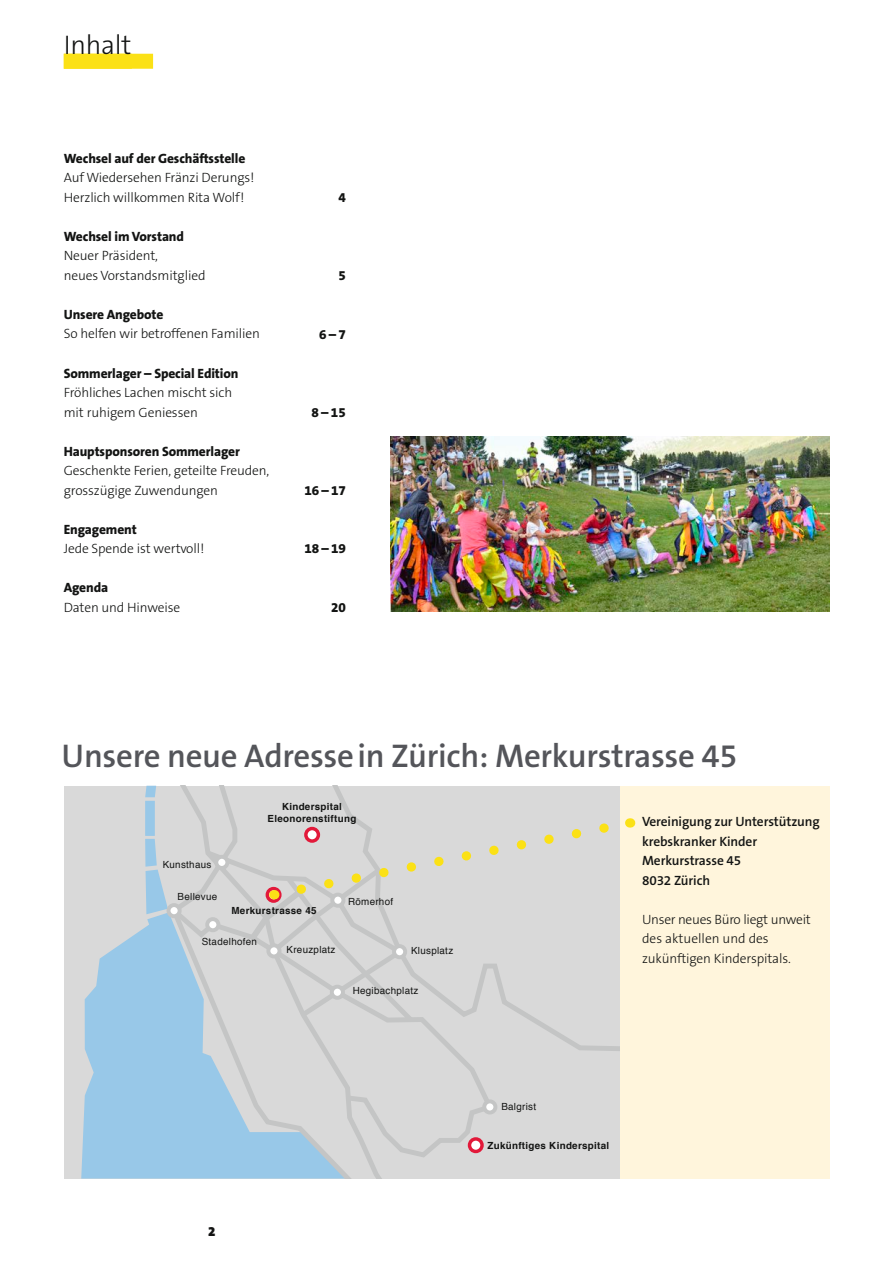
<style>
.page{position:relative;width:893px;height:1263px;background:#fff}
.page>*{position:absolute;margin:0;border:0;box-sizing:border-box;transform-origin:0 0}
.t1{font:600 33px "The Sans B6";letter-spacing:-.01em;color:#54555a}
.t2{font:300 27px "The Sans B3";letter-spacing:-.01em;color:#131413}
.t3{font:300 13.5px/19.5px "The Sans B3";letter-spacing:-.01em;color:#131413}
.t4{font:800 13.5px "The Sans B8";letter-spacing:-.01em;color:#131413}
.t5{font:600 13.5px/19.5px "The Sans B6";letter-spacing:-.01em;color:#131413}
.t6{font:900 13.5px "The Sans B9";color:#131413}
.t7{font:9.75px "Helvetica";letter-spacing:.03em;color:#131413}
.t8{font:700 9.75px/11.9px "Helvetica";letter-spacing:.03em;color:#131413;text-align:center}
</style>
<div class="page">
<div style="left:64px;top:54px;width:89px;height:15px;background:#fbe116"></div>
<div style="left:619px;top:786px;width:210px;height:392px;background:#fff5dc"></div>
<svg style="left:64px;top:786px;width:555px;height:392px;background:#c5d3dc"></svg>
<svg style="left:202px;top:815px;width:429px;height:211px;background:#d8d7d5"></svg>
<img style="left:391px;top:436px;width:438px;height:176px">
<h2 class="t2" style="left:64px;top:31px;width:69px">Inhalt</h2>
<p class="t4" style="left:64px;top:151px;width:183px">Wechsel auf der Geschäftsstelle</p>
<p class="t3" style="left:64px;top:169px;width:192px">Auf Wiedersehen Fränzi Derungs!<br>Herzlich willkommen Rita Wolf!</p>
<p class="t4" style="left:64px;top:229px;width:122px">Wechsel im Vorstand</p>
<p class="t3" style="left:64px;top:247px;width:143px">Neuer Präsident,<br>neues Vorstandsmitglied</p>
<p class="t4" style="left:338px;top:190px;width:9px">4</p>
<p class="t4" style="left:338px;top:268px;width:9px">5</p>
<p class="t4" style="left:64px;top:307px;width:101px">Unsere Angebote</p>
<p class="t3" style="left:64px;top:325px;width:198px">So helfen wir betroffenen Familien</p>
<p class="t4" style="left:319px;top:327px;width:28px">6–7</p>
<p class="t4" style="left:64px;top:366px;width:176px">Sommerlager – Special Edition</p>
<p class="t3" style="left:64px;top:383px;width:170px">Fröhliches Lachen mischt sich mit ruhigem Geniessen</p>
<p class="t4" style="left:311px;top:405px;width:36px">8–15</p>
<p class="t4" style="left:64px;top:444px;width:178px">Hauptsponsoren Sommerlager</p>
<p class="t3" style="left:64px;top:461px;width:207px">Geschenkte Ferien, geteilte Freuden, grosszügige Zuwendungen</p>
<p class="t4" style="left:304px;top:483px;width:43px">16–17</p>
<p class="t4" style="left:64px;top:522px;width:75px">Engagement</p>
<p class="t3" style="left:64px;top:539px;width:142px">Jede Spende ist wertvoll!</p>
<p class="t4" style="left:304px;top:541px;width:43px">18–19</p>
<p class="t4" style="left:64px;top:580px;width:46px">Agenda</p>
<p class="t3" style="left:64px;top:598px;width:118px">Daten und Hinweise</p>
<p class="t4" style="left:331px;top:600px;width:16px">20</p>
<h1 class="t1" style="left:62px;top:738px;width:677px">Unsere neue Adressein Zürich: Merkurstrasse 45</h1>
<p class="t8" style="left:268px;top:801px;width:90px">Kinderspital<br>Eleonorenstiftung</p>
<p class="t5" style="left:642px;top:812px;width:179px">Vereinigung zur Unterstützung krebskranker Kinder<br>Merkurstrasse 45<br>8032 Zürich</p>
<p class="t3" style="left:642px;top:910px;width:170px">Unser neues Büro liegt unweit des aktuellen und des zukünftigen Kinderspitals.</p>
<p class="t7" style="left:163px;top:857px;width:50px">Kunsthaus</p>
<p class="t7" style="left:178px;top:889px;width:41px">Bellevue</p>
<p class="t7" style="left:202px;top:934px;width:57px">Stadelhofen</p>
<p class="t7" style="left:348px;top:894px;width:47px">Römerhof</p>
<p class="t8" style="left:231px;top:905px;width:87px">Merkurstrasse 45</p>
<p class="t7" style="left:286px;top:942px;width:51px">Kreuzplatz</p>
<p class="t7" style="left:411px;top:942px;width:44px">Klusplatz</p>
<p class="t6" style="left:208px;top:1224px;width:9px">2</p>
<p class="t7" style="left:353px;top:983px;width:67px">Hegibachplatz</p>
<p class="t7" style="left:501px;top:1099px;width:36px">Balgrist</p>
<p class="t8" style="left:487px;top:1140px;width:123px">Zukünftiges Kinderspital</p>
</div>
